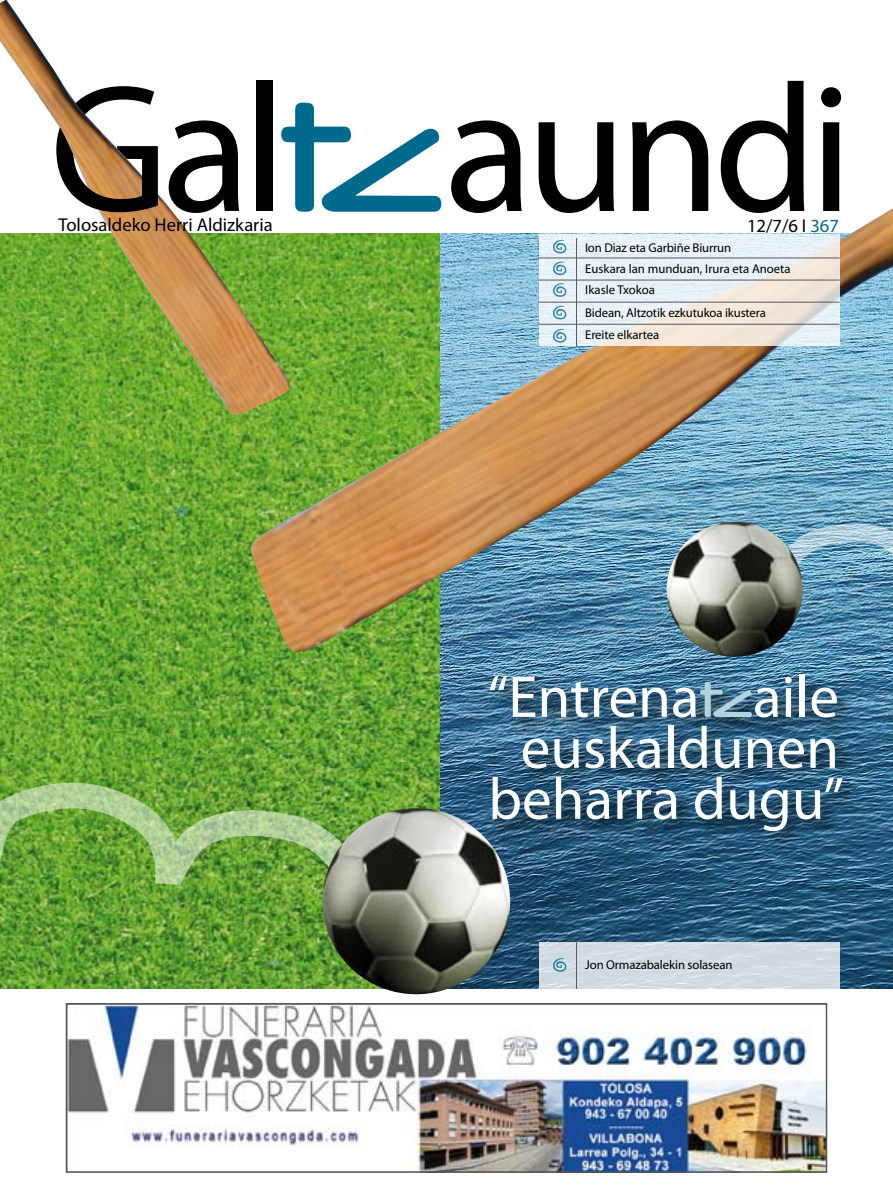
<style>
.page{position:relative;width:893px;height:1191px;background:#fff}
.page>*{position:absolute;margin:0;border:0;box-sizing:border-box;transform-origin:0 0}
.t1{font:183.15px "Myriad Pro";letter-spacing:-.04em;color:#000}
.t2{font:59.25px/51px "Myriad Pro";color:#fff;text-align:center}
.t3{font:18.6px "Myriad Pro";color:#000}
.t4{font:12.75px/21.1px "Myriad Pro";letter-spacing:-.01em;color:#000}
.s1{font-family:"Neuropol";color:#006a8d}
.s2{color:#006a8d}
.s3{font-family:"Neuropol";color:#b3d2dd}
</style>
<div class="page">
<img style="left:0;top:415px;width:440px;height:573px">
<img style="left:440px;top:657px;width:453px;height:331px">
<img style="left:251px;top:208px;width:642px;height:449px">
<img style="left:0;top:0;width:293px;height:415px">
<img style="left:69px;top:1006px;width:755px;height:163px">
<div style="left:66px;top:1003px;width:761px;height:169px;border:2px solid #58585a"></div>
<div style="left:485px;top:670px;width:408px;height:223px;background:#000;opacity:.7"></div>
<svg style="left:539px;top:234px;width:300px;height:112px;background:#e8ebeb"></svg>
<hr style="left:576px;top:238px;width:1px;height:108px;background:#58585a">
<hr style="left:539px;top:258px;width:301px;height:1px;background:#58585a">
<hr style="left:539px;top:302px;width:301px;height:1px;background:#58585a">
<hr style="left:539px;top:280px;width:301px;height:1px;background:#58585a">
<hr style="left:539px;top:324px;width:301px;height:1px;background:#58585a">
<svg style="left:553px;top:239px;width:14px;height:15px"></svg>
<svg style="left:553px;top:283px;width:14px;height:14px"></svg>
<svg style="left:553px;top:328px;width:14px;height:15px"></svg>
<svg style="left:553px;top:261px;width:14px;height:15px"></svg>
<svg style="left:553px;top:305px;width:14px;height:15px"></svg>
<div style="left:539px;top:942px;width:300px;height:46px;background:#d1dbe1"></div>
<hr style="left:576px;top:942px;width:1px;height:47px;background:#58585a">
<svg style="left:553px;top:958px;width:14px;height:14px"></svg>
<svg style="left:0;top:774px;width:385px;height:136px;background:#74a948"></svg>
<img style="left:322px;top:808px;width:89px;height:127px">
<img style="left:757px;top:496px;width:136px;height:100px">
<img style="left:666px;top:522px;width:70px;height:96px">
<img style="left:38px;top:93px;width:57px;height:73px">
<img style="left:102px;top:137px;width:29px;height:30px">
<h1 class="t1" style="left:50px;top:37px;width:804px">Gal<span class="s1">tz</span>aundi</h1>
<h3 class="t3" style="left:747px;top:214px;width:93px">12/7/6 I <span class="s2">367</span></h3>
<p class="t4" style="left:585px;top:237px;width:207px">Ion Diaz eta Garbiñe Biurrun<br>Euskara lan munduan, Irura eta Anoeta<br>Ikasle Txokoa</p>
<p class="t4" style="left:585px;top:301px;width:182px;line-height:22.4px">Bidean, Altzotik ezkutukoa ikustera<br>Ereite elkartea</p>
<h3 class="t3" style="left:58px;top:214px;width:216px">Tolosaldeko Herri Aldizkaria</h3>
<h2 class="t2" style="left:487px;top:670px;width:358px">“Entrena<span class="s3">tz</span>aile euskaldunen beharra dugu”</h2>
<p class="t4" style="left:585px;top:953px;width:149px">Jon Ormazabalekin solasean</p>
</div>
